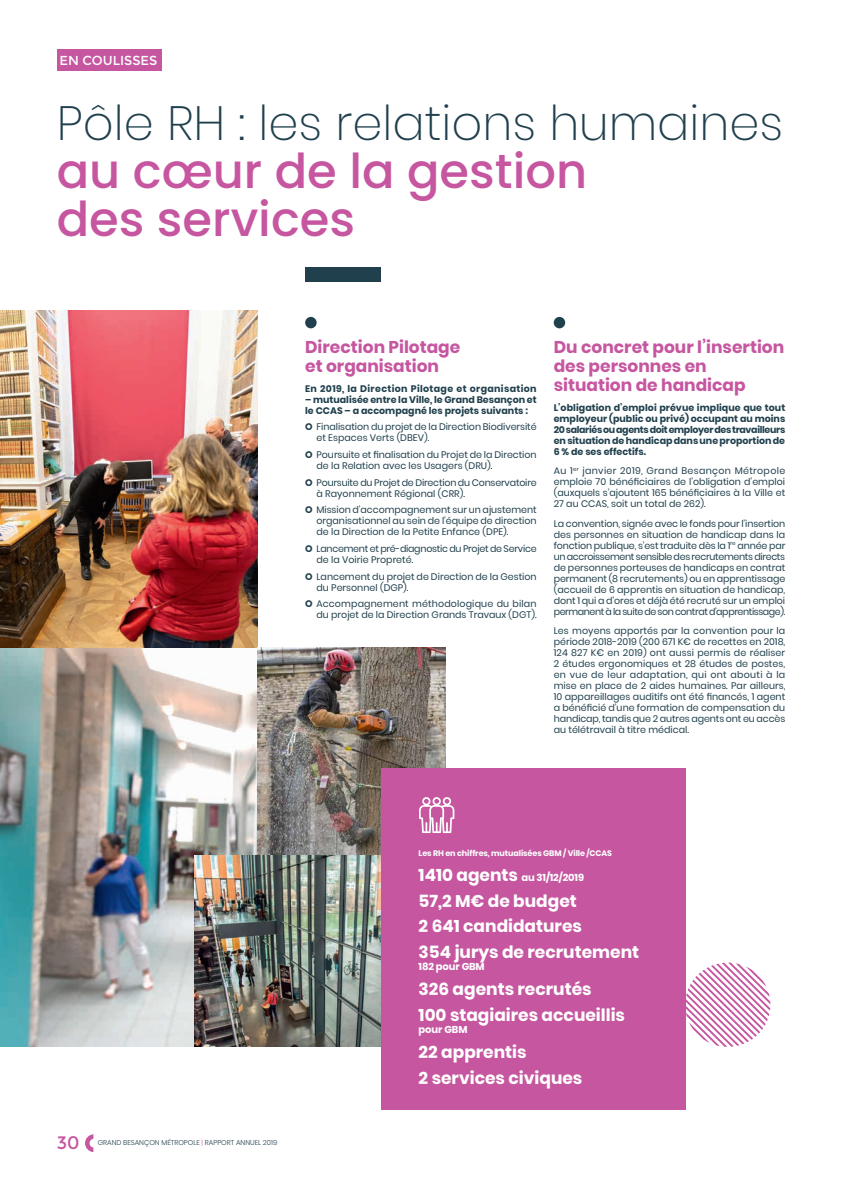
<style>
.page{position:relative;width:842px;height:1191px;background:#fff}
.page>*{position:absolute;margin:0;border:0;box-sizing:border-box;transform-origin:0 0}
.t1{font:500 48px/48px "Poppins";color:#c656a0}
.t2{font:200 48px "Poppins";color:#20404d}
.t3{font:18px "Montserrat";color:#c656a0}
.t4{font:700 17px/25.5px "Poppins";color:#fff}
.t5{font:700 17px/19px "Poppins";color:#c656a0}
.t6{font:13px "Montserrat";color:#fff}
.t7{font:700 10px "Poppins";letter-spacing:-.01em;color:#fff}
.t8{font:9.5px/11px "Poppins";color:#20404d;text-align:justify}
.t9{font:700 9.5px/11px "Poppins";color:#20404d}
.t10{font:9.5px/11px "Poppins";letter-spacing:-.02em;color:#20404d}
.t11{font:9.5px/11px "Poppins";letter-spacing:-.025em;color:#20404d}
.t12{font:700 9.5px "Poppins";letter-spacing:.035em;color:#20404d}
.t13{font:700 8px "Poppins";letter-spacing:-.01em;color:#fff}
.t14{font:300 7px "Poppins";color:#20404d}
.s1{font-weight:700}
.s2{color:#c656a0}
.s3{font-size:17px}
</style>
<div class="page">
<img style="left:0;top:310px;width:258px;height:736px">
<div style="left:305px;top:317px;width:12px;height:11px;background:#20404d;border-radius:50%"></div>
<div style="left:554px;top:317px;width:11px;height:11px;background:#20404d;border-radius:50%"></div>
<div style="left:305px;top:267px;width:76px;height:14px;background:#20404d"></div>
<img style="left:258px;top:648px;width:188px;height:208px">
<img style="left:194px;top:856px;width:187px;height:190px">
<div style="left:381px;top:768px;width:305px;height:342px;background:#c656a0"></div>
<svg style="left:419px;top:797px;width:35px;height:36px"></svg>
<svg style="left:686px;top:962px;width:84px;height:84px"></svg>
<div style="left:57px;top:49px;width:105px;height:22px;background:#c656a0"></div>
<svg style="left:85px;top:1134px;width:8px;height:18px"></svg>
<h3 class="t6" style="left:60px;top:53px;width:99px">EN COULISSES</h3>
<h1 class="t2" style="left:57px;top:95px;width:728px">Pôle RH : les relations humaines</h1>
<h1 class="t1" style="left:57px;top:147px;width:532px">au cœur de la gestion des services</h1>
<h3 class="t5" style="left:305px;top:338px;width:157px">Direction Pilotage et organisation</h3>
<p class="t12" style="left:305px;top:383px;width:233px">En 2019, la Direction Pilotage et organisation</p>
<p class="t9" style="left:305px;top:394px;width:233px">– mutualisée entre la Ville, le Grand Besançon et le CCAS – a accompagné les projets suivants :</p>
<p class="t8" style="left:316px;top:421px;width:222px;text-indent:-11px"><span class="s1">O</span> Finalisation du projet de la Direction Biodiversité et Espaces Verts (DBEV).</p>
<p class="t8" style="left:316px;top:449px;width:222px;text-indent:-11px"><span class="s1">O</span> Poursuite et finalisation du Projet de la Direction de la Relation avec les Usagers (DRU).</p>
<p class="t10" style="left:316px;top:477px;width:222px;text-indent:-11px"><span class="s1">O</span> Poursuite du Projet de Direction du Conservatoire à Rayonnement Régional (CRR).</p>
<p class="t8" style="left:316px;top:504px;width:222px;text-indent:-11px"><span class="s1">O</span> Mission d’accompagnement sur un ajustement organisationnel au sein de l’équipe de direction de la Direction de la Petite Enfance (DPE).</p>
<p class="t11" style="left:316px;top:543px;width:222px;text-indent:-11px"><span class="s1">O</span> Lancement et pré-diagnostic du Projet de Service de la Voirie Propreté.</p>
<p class="t8" style="left:316px;top:571px;width:222px;text-indent:-11px"><span class="s1">O</span> Lancement du projet de Direction de la Gestion du Personnel (DGP).</p>
<p class="t8" style="left:305px;top:598px;width:233px;text-align:right"><span class="s1">O</span> Accompagnement méthodologique du bilan du projet de la Direction Grands Travaux (DGT).</p>
<h3 class="t5" style="left:554px;top:338px;width:232px">Du concret pour l’insertion des personnes en situation de handicap</h3>
<p class="t9" style="left:554px;top:402px;width:233px;text-align:justify">L’obligation d’emploi prévue implique que tout employeur (public ou privé) occupant au moins 20 salariés ou agents doit employer des travailleurs en situation de handicap dans une proportion de 6 % de ses effectifs.</p>
<p class="t8" style="left:554px;top:465px;width:233px">Au 1<sup>er</sup> janvier 2019, Grand Besançon Métropole emploie 70 bénéficiaires de l’obligation d’emploi (auxquels s’ajoutent 165 bénéficiaires à la Ville et 27 au CCAS, soit un total de 262).</p>
<p class="t8" style="left:554px;top:518px;width:233px">La convention, signée avec le fonds pour l’insertion des personnes en situation de handicap dans la fonction publique, s’est traduite dès la 1<sup>re</sup> année par un accroissement sensible des recrutements directs de personnes porteuses de handicaps en contrat permanent (8 recrutements) ou en apprentissage (accueil de 6 apprentis en situation de handicap, dont 1 qui a d’ores et déjà été recruté sur un emploi permanent à la suite de son contrat d’apprentissage).</p>
<p class="t8" style="left:554px;top:625px;width:233px">Les moyens apportés par la convention pour la période 2018-2019 (200 671 K€ de recettes en 2018, 124 827 K€ en 2019) ont aussi permis de réaliser 2 études ergonomiques et 28 études de postes, en vue de leur adaptation, qui ont abouti à la mise en place de 2 aides humaines. Par ailleurs, 10 appareillages auditifs ont été financés, 1 agent a bénéficié d’une formation de compensation du handicap, tandis que 2 autres agents ont eu accès au télétravail à titre médical.</p>
<h2 class="t3" style="left:57px;top:1132px;width:24px">30</h2>
<p class="t14" style="left:98px;top:1138px;width:181px">GRAND BESANÇON MÉTROPOLE <span class="s2">|</span> RAPPORT ANNUEL 2019</p>
<p class="t13" style="left:419px;top:848px;width:195px">Les RH en chiffres, mutualisées GBM / Ville /CCAS</p>
<p class="t7" style="left:419px;top:872px;width:167px"><span class="s3">1410 agents</span> au 31/12/2019</p>
<h3 class="t4" style="left:419px;top:888px;width:222px">57,2 M€ de budget<br>2 641 candidatures<br>354 jurys de recrutement</h3>
<p class="t7" style="left:419px;top:960px;width:68px">182 pour GBM</p>
<h3 class="t4" style="left:419px;top:976px;width:208px">326 agents recrutés<br>100 stagiaires accueillis</h3>
<p class="t7" style="left:419px;top:1023px;width:50px">pour GBM</p>
<h3 class="t4" style="left:419px;top:1039px;width:165px">22 apprentis<br>2 services civiques</h3>
</div>
